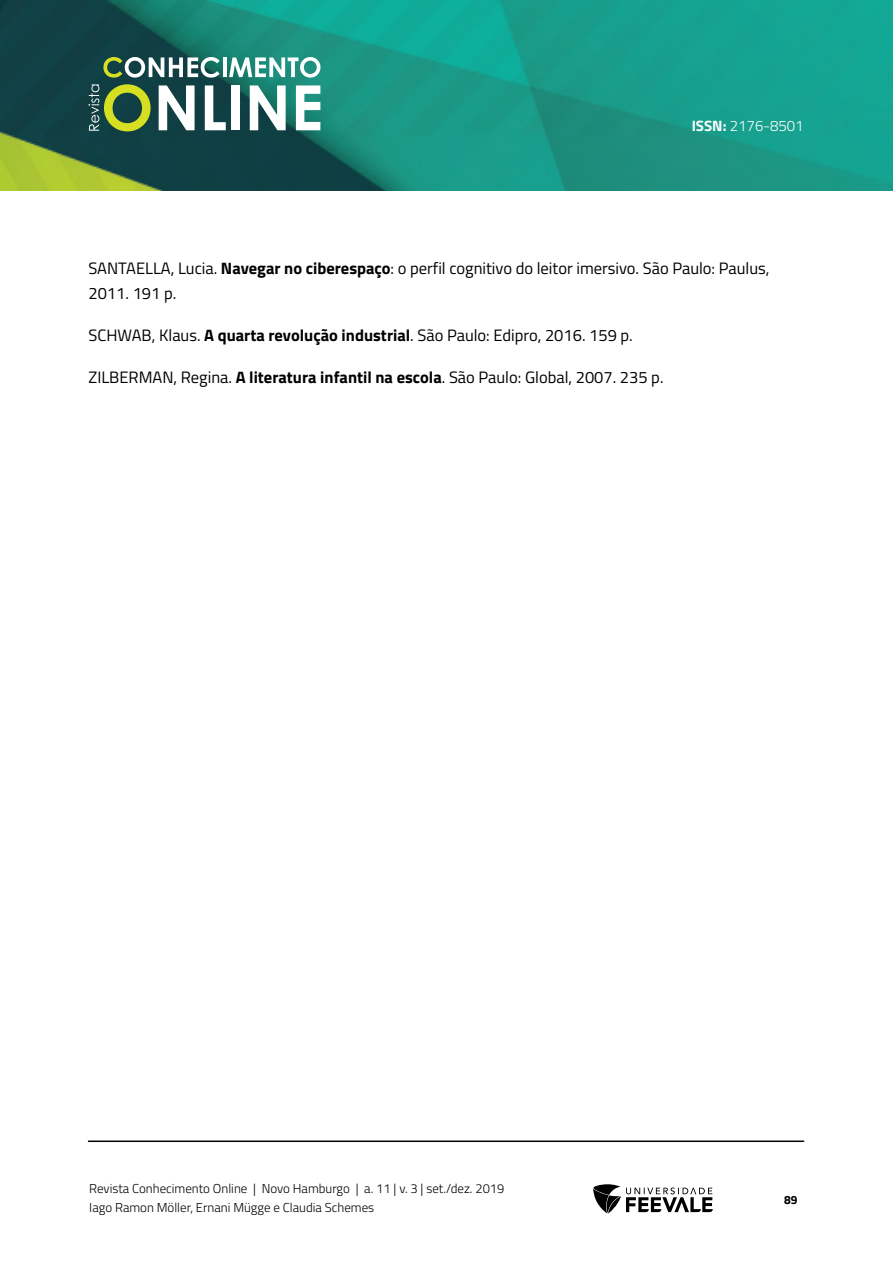
<style>
.page{position:relative;width:893px;height:1263px;background:#fff}
.page>*{position:absolute;margin:0;border:0;box-sizing:border-box;transform-origin:0 0}
.Referências{font:16.5px/25.5px "Titillium Web";color:#000}
.t1{font:300 15px "Titillium Web";color:#fff}
.t2{font:300 12.9px/19.5px "Titillium Web";color:#000}
.t3{font:700 12px "Titillium Web";color:#000}
.s1{font-weight:700}
</style>
<div class="page">
<img style="left:0;top:0;width:893px;height:190px">
<svg style="left:593px;top:1184px;width:120px;height:29px"></svg>
<svg style="left:103px;top:57px;width:117px;height:21px"></svg>
<hr style="left:223px;top:57px;width:3px;height:20px;background:#fff">
<svg style="left:229px;top:57px;width:91px;height:21px"></svg>
<svg style="left:88px;top:84px;width:63px;height:47px;background:#5e7e3f"></svg>
<svg style="left:159px;top:85px;width:36px;height:45px"></svg>
<svg style="left:205px;top:85px;width:21px;height:45px"></svg>
<div style="left:232px;top:85px;width:8px;height:45px;background:#fff"></div>
<svg style="left:250px;top:85px;width:36px;height:45px"></svg>
<svg style="left:296px;top:85px;width:24px;height:45px"></svg>
<hr style="left:88px;top:1140px;width:716px;height:2px;background:#000">
<p class="t1" style="left:692px;top:115px;width:114px"><span class="s1">ISSN:</span> 2176-8501</p>
<p class="Referências" style="left:88px;top:254px;width:682px">SANTAELLA, Lucia. <span class="s1">Navegar no ciberespaço</span>: o perfil cognitivo do leitor imersivo. São Paulo: Paulus,<br>2011. 191 p.</p>
<p class="Referências" style="left:88px;top:322px;width:546px">SCHWAB, Klaus. <span class="s1">A quarta revolução industrial</span>. São Paulo: Edipro, 2016. 159 p.</p>
<p class="Referências" style="left:88px;top:364px;width:577px">ZILBERMAN, Regina. <span class="s1">A literatura infantil na escola</span>. São Paulo: Global, 2007. 235 p.</p>
<p class="t2" style="left:89px;top:1178px;width:417px">Revista Conhecimento Online | Novo Hamburgo | a. 11 | v. 3 | set./dez. 2019<br>Iago Ramon Möller, Ernani Mügge e Claudia Schemes</p>
<p class="t3" style="left:784px;top:1190px;width:15px">89</p>
</div>
